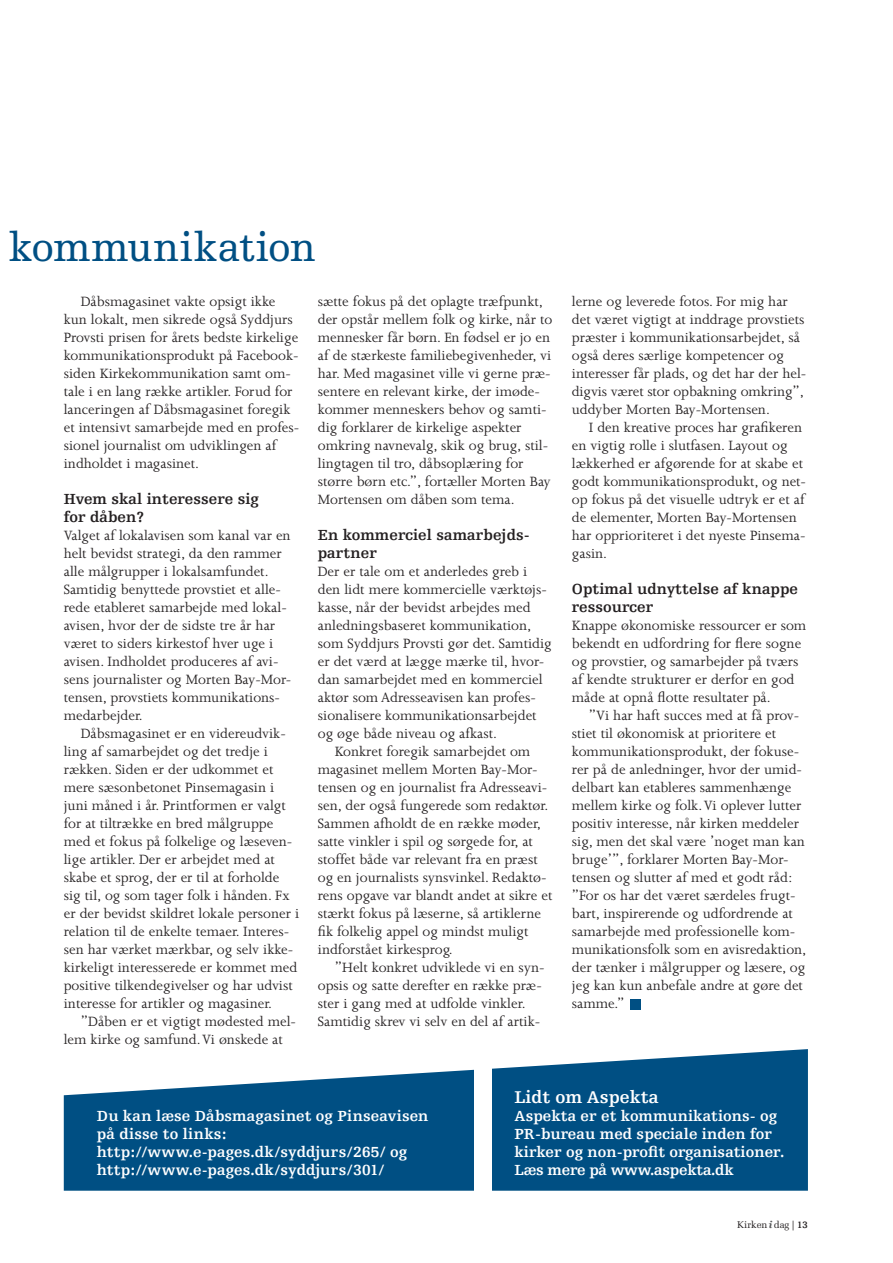
<style>
.page{position:relative;width:893px;height:1263px;background:#fff}
.page>*{position:absolute;margin:0;border:0;box-sizing:border-box;transform-origin:0 0}
.t1{font:42px "Egyptienne F";letter-spacing:-.015em;color:#004f83}
.t2{font:700 18px "Egyptienne F";color:#fff}
.t3{font:15.45px/18px "Joanna";color:#231f20}
.t4{font:700 15.45px/18px "Egyptienne F";color:#fff}
.t5{font:700 15.45px/18px "Egyptienne F";color:#231f20}
.t6{font:9.75px "Melior";color:#231f20}
.s1{font-family:"Georgia";font-weight:700;font-style:italic;color:#57585a}
.s2{font-family:"Egyptienne F"}
.s3{font-family:"Egyptienne F";font-weight:700}
</style>
<div class="page">
<div style="left:630px;top:999px;width:10px;height:10px;background:#004f83"></div>
<svg style="left:64px;top:1049px;width:744px;height:142px;fill:#004f83"></svg>
<div style="left:474px;top:1049px;width:17px;height:214px;background:#fff"></div>
<h1 class="t1" style="left:9px;top:224px;width:308px">kommunikation</h1>
<p class="t3" style="left:64px;top:292px;width:237px;text-indent:17px">Dåbsmagasinet vakte opsigt ikke kun lokalt, men sikrede også Syddjurs Provsti prisen for årets bedste kirkelige kommunikationsprodukt på Facebook&shy;siden Kirkekommunikation samt om&shy;tale i en lang række artikler. Forud for lanceringen af Dåbsmagasinet foregik et intensivt samarbejde med en profes&shy;sionel journalist om udviklingen af indholdet i magasinet.</p>
<p class="t5" style="left:64px;top:490px;width:197px">Hvem skal interessere sig for dåben?</p>
<p class="t3" style="left:64px;top:526px;width:229px">Valget af lokalavisen som kanal var en helt bevidst strategi, da den rammer alle målgrupper i lokalsamfundet.<br>Samtidig benyttede provstiet et alle&shy;rede etableret samarbejde med lokal&shy;avisen, hvor der de sidste tre år har været to siders kirkestof hver uge i avisen. Indholdet produceres af avi&shy;sens journalister og Morten Bay-Mor&shy;tensen, provstiets kommunikations&shy;medarbejder.</p>
<p class="t3" style="left:64px;top:724px;width:237px;text-indent:17px">Dåbsmagasinet er en videreudvik&shy;ling af samarbejdet og det tredje i rækken. Siden er der udkommet et mere sæsonbetonet Pinsemagasin i juni måned i år. Printformen er valgt for at tiltrække en bred målgruppe med et fokus på folkelige og læseven&shy;lige artikler. Der er arbejdet med at skabe et sprog, der er til at forholde sig til, og som tager folk i hånden. Fx er der bevidst skildret lokale personer i relation til de enkelte temaer. Interes&shy;sen har værket mærkbar, og selv ikke&shy;kirkeligt interesserede er kommet med positive tilkendegivelser og har udvist interesse for artikler og magasiner.</p>
<p class="t3" style="left:64px;top:1012px;width:234px;text-indent:17px">”Dåben er et vigtigt mødested mel&shy;lem kirke og samfund. Vi ønskede at</p>
<p class="t3" style="left:318px;top:292px;width:236px">sætte fokus på det oplagte træfpunkt, der opstår mellem folk og kirke, når to mennesker får børn. En fødsel er jo en af de stærkeste familiebegivenheder, vi har. Med magasinet ville vi gerne præ&shy;sentere en relevant kirke, der imøde&shy;kommer menneskers behov og samti&shy;dig forklarer de kirkelige aspekter omkring navnevalg, skik og brug, stil&shy;lingtagen til tro, dåbsoplæring for større børn etc.”, fortæller Morten Bay Mortensen om dåben som tema.</p>
<p class="t5" style="left:318px;top:526px;width:214px">En kommerciel samarbejds&shy;partner</p>
<p class="t3" style="left:318px;top:562px;width:236px">Der er tale om et anderledes greb i den lidt mere kommercielle værktøjs&shy;kasse, når der bevidst arbejdes med anledningsbaseret kommunikation, som Syddjurs Provsti gør det. Samtidig er det værd at lægge mærke til, hvor&shy;dan samarbejdet med en kommerciel aktør som Adresseavisen kan profes&shy;sionalisere kommunikationsarbejdet og øge både niveau og afkast.</p>
<p class="t3" style="left:318px;top:742px;width:236px;text-indent:17px">Konkret foregik samarbejdet om magasinet mellem Morten Bay-Mor&shy;tensen og en journalist fra Adresseavi&shy;sen, der også fungerede som redaktør.<br>Sammen afholdt de en række møder, satte vinkler i spil og sørgede for, at stoffet både var relevant fra en præst og en journalists synsvinkel. Redaktø&shy;rens opgave var blandt andet at sikre et stærkt fokus på læserne, så artiklerne fik folkelig appel og mindst muligt indforstået kirkesprog.</p>
<p class="t3" style="left:318px;top:958px;width:228px;text-indent:17px">”Helt konkret udviklede vi en syn&shy;opsis og satte derefter en række præ&shy;ster i gang med at udfolde vinkler.<br>Samtidig skrev vi selv en del af artik-</p>
<p class="t3" style="left:572px;top:292px;width:236px">lerne og leverede fotos. For mig har det været vigtigt at inddrage provstiets præster i kommunikationsarbejdet, så også deres særlige kompetencer og interesser får plads, og det har der hel&shy;digvis været stor opbakning omkring”, uddyber Morten Bay-Mortensen.</p>
<p class="t3" style="left:572px;top:418px;width:236px;text-indent:17px">I den kreative proces har grafikeren en vigtig rolle i slutfasen. Layout og lækkerhed er afgørende for at skabe et godt kommunikationsprodukt, og net&shy;op fokus på det visuelle udtryk er et af de elementer, Morten Bay-Mortensen har opprioriteret i det nyeste Pinsema&shy;gasin.</p>
<p class="t5" style="left:572px;top:580px;width:228px">Optimal udnyttelse af knappe ressourcer</p>
<p class="t3" style="left:572px;top:616px;width:236px">Knappe økonomiske ressourcer er som bekendt en udfordring for flere sogne og provstier, og samarbejder på tværs af kendte strukturer er derfor en god måde at opnå flotte resultater på.</p>
<p class="t3" style="left:572px;top:706px;width:236px;text-indent:17px">”Vi har haft succes med at få prov&shy;stiet til økonomisk at prioritere et kommunikationsprodukt, der fokuse&shy;rer på de anledninger, hvor der umid&shy;delbart kan etableres sammenhænge mellem kirke og folk. Vi oplever lutter positiv interesse, når kirken meddeler sig, men det skal være ’noget man kan bruge’”, forklarer Morten Bay-Mor&shy;tensen og slutter af med et godt råd: ”For os har det været særdeles frugt&shy;bart, inspirerende og udfordrende at samarbejde med professionelle kom&shy;munikationsfolk som en avisredaktion, der tænker i målgrupper og læsere, og jeg kan kun anbefale andre at gøre det samme.”</p>
<p class="t4" style="left:97px;top:1107px;width:333px">Du kan læse Dåbsmagasinet og Pinseavisen på disse to links: http://www.e-pages.dk/syddjurs/265/ og http://www.e-pages.dk/syddjurs/301/</p>
<p class="t2" style="left:514px;top:1087px;width:146px">Lidt om Aspekta</p>
<p class="t4" style="left:514px;top:1107px;width:271px">Aspekta er et kommunikations- og PR-bureau med speciale inden for kirker og non-profit organisationer.<br>Læs mere på www.aspekta.dk</p>
<p class="t6" style="left:737px;top:1219px;width:72px">Kirken <span class="s1">i</span> dag <span class="s2">|</span> <span class="s3">13</span></p>
</div>
